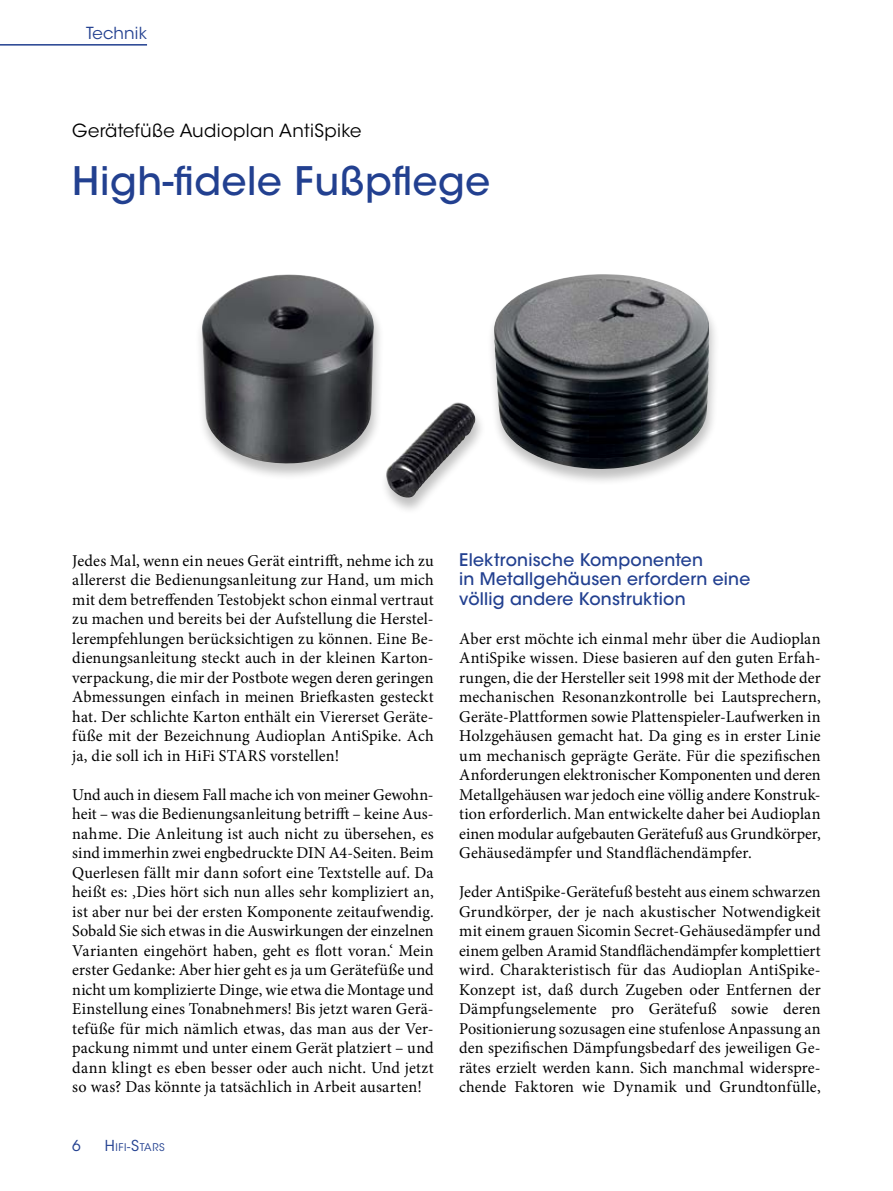
<style>
.page{position:relative;width:893px;height:1191px;background:#fff}
.page>*{position:absolute;margin:0;border:0;box-sizing:border-box;transform-origin:0 0}
.t1{font:500 39px "ITC Avant Garde Std";letter-spacing:.015em;color:#224090}
.t2{font:18px "ITC Avant Garde Std";letter-spacing:.02em;color:#000}
.t3{font:500 17.25px/19.5px "ITC Avant Garde Std";letter-spacing:.01em;color:#224090}
.t4{font:16.5px/19.5px "Minion Pro";letter-spacing:.01em;color:#000;text-align:justify}
.t5{font:16.5px "ITC Avant Garde Std";letter-spacing:.01em;color:#224090}
.t6{font:15px "ITC Avant Garde Std";color:#224090}
.t7{font:10.5px "ITC Avant Garde Std";letter-spacing:.055em;color:#224090}
.s1{font-size:15px}
.s2{font-size:12px}
</style>
<div class="page">
<div style="left:195px;top:273px;width:291px;height:242px;background:#000;opacity:.25"></div>
<img style="left:202px;top:274px;width:258px;height:224px">
<div style="left:487px;top:273px;width:233px;height:213px;background:#000;opacity:.25"></div>
<img style="left:494px;top:274px;width:215px;height:195px">
<hr style="left:0;top:44px;width:147px;height:2px;background:#224090">
<p class="t5" style="left:86px;top:23px;width:62px">Technik</p>
<p class="t2" style="left:72px;top:119px;width:291px">Gerätefüße Audioplan AntiSpike</p>
<h1 class="t1" style="left:72px;top:157px;width:419px">High-fidele Fußpflege</h1>
<p class="t4" style="left:72px;top:551px;width:363px">Jedes Mal, wenn ein neues Gerät eintrifft, nehme ich zu allererst die Bedienungsanleitung zur Hand, um mich mit dem betreffenden Testobjekt schon einmal vertraut zu machen und bereits bei der Aufstellung die Herstel&shy;lerempfehlungen berücksichtigen zu können. Eine Be&shy;dienungsanleitung steckt auch in der kleinen Karton&shy;verpackung, die mir der Postbote wegen deren geringen Abmessungen einfach in meinen Briefkasten gesteckt hat. Der schlichte Karton enthält ein Viererset Geräte&shy;füße mit der Bezeichnung Audioplan AntiSpike. Ach ja, die soll ich in HiFi STARS vorstellen!</p>
<p class="t4" style="left:72px;top:785px;width:363px">Und auch in diesem Fall mache ich von meiner Gewohn&shy;heit – was die Bedienungsanleitung betrifft – keine Aus&shy;nahme. Die Anleitung ist auch nicht zu übersehen, es sind immerhin zwei engbedruckte DIN A4-Seiten. Beim Querlesen fällt mir dann sofort eine Textstelle auf. Da heißt es: ‚Dies hört sich nun alles sehr kompliziert an, ist aber nur bei der ersten Komponente zeitaufwendig.<br>Sobald Sie sich etwas in die Auswirkungen der einzelnen Varianten eingehört haben, geht es flott voran.‘ Mein erster Gedanke: Aber hier geht es ja um Gerätefüße und nicht um komplizierte Dinge, wie etwa die Montage und Einstellung eines Tonabnehmers! Bis jetzt waren Gerä&shy;tefüße für mich nämlich etwas, das man aus der Ver&shy;packung nimmt und unter einem Gerät platziert – und dann klingt es eben besser oder auch nicht. Und jetzt so was? Das könnte ja tatsächlich in Arbeit ausarten!</p>
<p class="t6" style="left:72px;top:1136px;width:10px">6</p>
<p class="t7" style="left:105px;top:1140px;width:61px"><span class="s1">H</span>IFI<span class="s2">-</span><span class="s1">S</span>TARS</p>
<p class="t3" style="left:459px;top:550px;width:293px">Elektronische Komponenten<br>in Metallgehäusen erfordern eine völlig andere Konstruktion</p>
<p class="t4" style="left:459px;top:629px;width:363px">Aber erst möchte ich einmal mehr über die Audioplan AntiSpike wissen. Diese basieren auf den guten Erfah&shy;rungen, die der Hersteller seit 1998 mit der Methode der mechanischen Resonanzkontrolle bei Lautsprechern, Geräte-Plattformen sowie Plattenspieler-Laufwerken in Holzgehäusen gemacht hat. Da ging es in erster Linie um mechanisch geprägte Geräte. Für die spezifischen Anforderungen elektronischer Komponenten und deren Metallgehäusen war jedoch eine völlig andere Konstruk&shy;tion erforderlich. Man entwickelte daher bei Audioplan einen modular aufgebauten Gerätefuß aus Grundkörper, Gehäusedämpfer und Standflächendämpfer.</p>
<p class="t4" style="left:459px;top:882px;width:363px">Jeder AntiSpike-Gerätefuß besteht aus einem schwarzen Grundkörper, der je nach akustischer Notwendigkeit mit einem grauen Sicomin Secret-Gehäusedämpfer und einem gelben Aramid Standflächendämpfer komplettiert wird. Charakteristisch für das Audioplan AntiSpike-Konzept ist, daß durch Zugeben oder Entfernen der Dämpfungselemente pro Gerätefuß sowie deren Positionierung sozusagen eine stufenlose Anpassung an den spezifischen Dämpfungsbedarf des jeweiligen Ge&shy;rätes erzielt werden kann. Sich manchmal widerspre&shy;chende Faktoren wie Dynamik und Grundtonfülle,</p>
</div>
